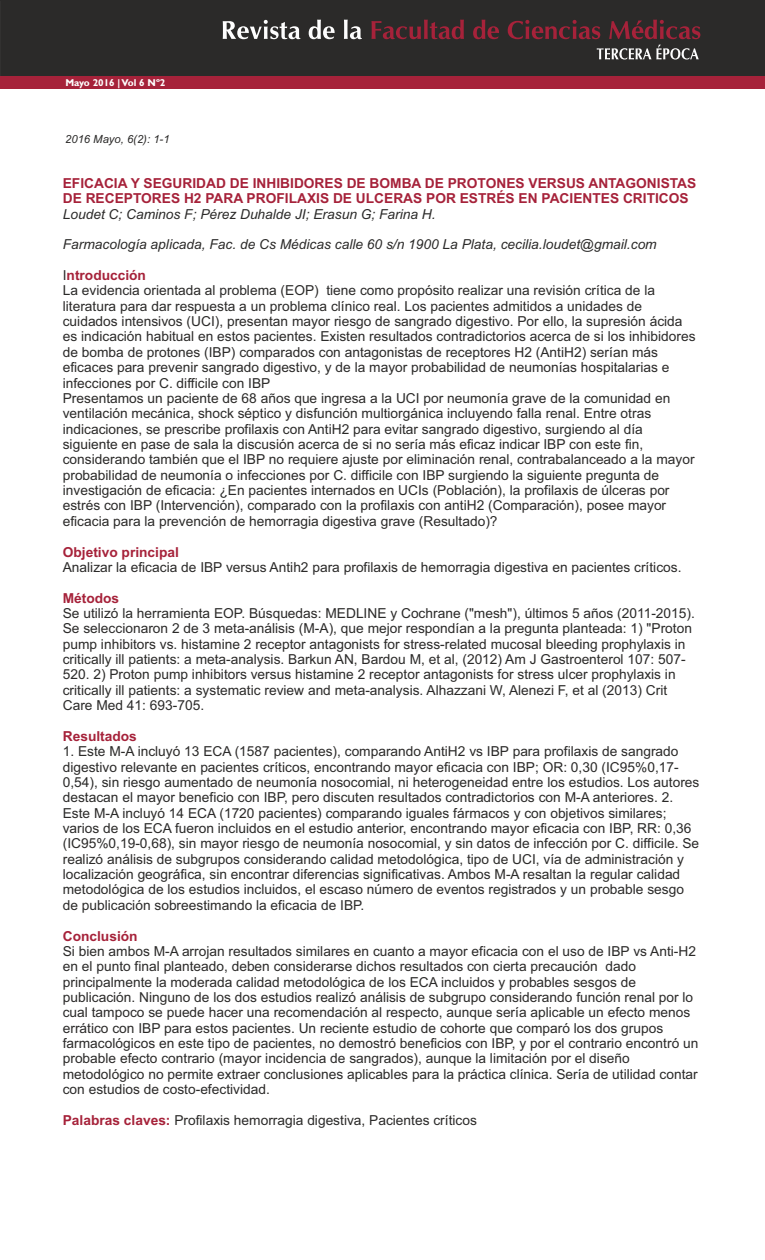
<style>
.page{position:relative;width:765px;height:1260px;background:#fff}
.page>*{position:absolute;margin:0;border:0;box-sizing:border-box;transform-origin:0 0}
.t1{font:13.75px/15.4px "Arial";color:#2b2a29}
.t2{font:700 13.75px/15.4px "Arial";color:#a6223a}
.t3{font:italic 13.75px "Arial";color:#2b2a29}
.t4{font:italic 11.25px "Arial";color:#2b2a29}
.t5{font:700 10px "Gill Sans";color:#fefefe}
.s1{font-weight:700;color:#a6223a}
</style>
<div class="page">
<div style="left:0;top:0;width:765px;height:84px;background:#2b2a29"></div>
<svg style="left:223px;top:20px;width:77px;height:19px"></svg>
<svg style="left:309px;top:20px;width:53px;height:19px"></svg>
<svg style="left:371px;top:20px;width:329px;height:19px"></svg>
<svg style="left:597px;top:45px;width:102px;height:15px"></svg>
<div style="left:0;top:76px;width:765px;height:13px;background:#a6223a"></div>
<p class="t5" style="left:65px;top:79px;width:102px">Mayo 2016 | Vol 6 Nº2</p>
<p class="t4" style="left:65px;top:135px;width:106px">2016 Mayo, 6(2): 1-1</p>
<p class="t2" style="left:63px;top:177px;width:635px">EFICACIA Y SEGURIDAD DE INHIBIDORES DE BOMBA DE PROTONES VERSUS ANTAGONISTAS<br>DE RECEPTORES H2 PARA PROFILAXIS DE ULCERAS POR ESTRÉS EN PACIENTES CRITICOS</p>
<p class="t3" style="left:63px;top:209px;width:374px">Loudet C; Caminos F; Pérez Duhalde JI; Erasun G; Farina H.</p>
<p class="t3" style="left:63px;top:239px;width:595px">Farmacología aplicada, Fac. de Cs Médicas calle 60 s/n 1900 La Plata, cecilia.loudet@gmail.com</p>
<p class="t1" style="left:63px;top:269px;width:634px">I<span class="s1">ntroducción<br></span>La evidencia orientada al problema (EOP) tiene como propósito realizar una revisión crítica de la literatura para dar respuesta a un problema clínico real. Los pacientes admitidos a unidades de cuidados intensivos (UCI), presentan mayor riesgo de sangrado digestivo. Por ello, la supresión ácida es indicación habitual en estos pacientes. Existen resultados contradictorios acerca de si los inhibidores de bomba de protones (IBP) comparados con antagonistas de receptores H2 (AntiH2) serían más eficaces para prevenir sangrado digestivo, y de la mayor probabilidad de neumonías hospitalarias e infecciones por C. difficile con IBP<br>Presentamos un paciente de 68 años que ingresa a la UCI por neumonía grave de la comunidad en ventilación mecánica, shock séptico y disfunción multiorgánica incluyendo falla renal. Entre otras indicaciones, se prescribe profilaxis con AntiH2 para evitar sangrado digestivo, surgiendo al día siguiente en pase de sala la discusión acerca de si no sería más eficaz indicar IBP con este fin, considerando también que el IBP no requiere ajuste por eliminación renal, contrabalanceado a la mayor probabilidad de neumonía o infecciones por C. difficile con IBP surgiendo la siguiente pregunta de investigación de eficacia: ¿En pacientes internados en UCIs (Población), la profilaxis de úlceras por estrés con IBP (Intervención), comparado con la profilaxis con antiH2 (Comparación), posee mayor eficacia para la prevención de hemorragia digestiva grave (Resultado)?</p>
<p class="t2" style="left:63px;top:545px;width:118px">Objetivo principal</p>
<p class="t1" style="left:63px;top:561px;width:620px">Analizar la eficacia de IBP versus Antih2 para profilaxis de hemorragia digestiva en pacientes críticos.</p>
<p class="t2" style="left:63px;top:591px;width:58px">Métodos</p>
<p class="t1" style="left:63px;top:607px;width:634px">Se utilizó la herramienta EOP. Búsquedas: MEDLINE y Cochrane ("mesh"), últimos 5 años (2011-2015).<br>Se seleccionaron 2 de 3 meta-análisis (M-A), que mejor respondían a la pregunta planteada: 1) "Proton pump inhibitors vs. histamine 2 receptor antagonists for stress-related mucosal bleeding prophylaxis in critically ill patients: a meta-analysis. Barkun AN, Bardou M, et al, (2012) Am J Gastroenterol 107: 507- 520. 2) Proton pump inhibitors versus histamine 2 receptor antagonists for stress ulcer prophylaxis in critically ill patients: a systematic review and meta-analysis. Alhazzani W, Alenezi F, et al (2013) Crit Care Med 41: 693-705.</p>
<p class="t2" style="left:63px;top:730px;width:76px">Resultados</p>
<p class="t1" style="left:63px;top:745px;width:638px">1. Este M-A incluyó 13 ECA (1587 pacientes), comparando AntiH2 vs IBP para profilaxis de sangrado digestivo relevante en pacientes críticos, encontrando mayor eficacia con IBP; OR: 0,30 (IC95%0,17- 0,54), sin riesgo aumentado de neumonía nosocomial, ni heterogeneidad entre los estudios. Los autores destacan el mayor beneficio con IBP, pero discuten resultados contradictorios con M-A anteriores. 2.<br>Este M-A incluyó 14 ECA (1720 pacientes) comparando iguales fármacos y con objetivos similares; varios de los ECA fueron incluidos en el estudio anterior, encontrando mayor eficacia con IBP, RR: 0,36 (IC95%0,19-0,68), sin mayor riesgo de neumonía nosocomial, y sin datos de infección por C. difficile. Se realizó análisis de subgrupos considerando calidad metodológica, tipo de UCI, vía de administración y localización geográfica, sin encontrar diferencias significativas. Ambos M-A resaltan la regular calidad metodológica de los estudios incluidos, el escaso número de eventos registrados y un probable sesgo de publicación sobreestimando la eficacia de IBP.</p>
<p class="t2" style="left:63px;top:929px;width:76px">Conclusión</p>
<p class="t1" style="left:63px;top:945px;width:637px">Si bien ambos M-A arrojan resultados similares en cuanto a mayor eficacia con el uso de IBP vs Anti-H2 en el punto final planteado, deben considerarse dichos resultados con cierta precaución dado principalmente la moderada calidad metodológica de los ECA incluidos y probables sesgos de publicación. Ninguno de los dos estudios realizó análisis de subgrupo considerando función renal por lo cual tampoco se puede hacer una recomendación al respecto, aunque sería aplicable un efecto menos errático con IBP para estos pacientes. Un reciente estudio de cohorte que comparó los dos grupos farmacológicos en este tipo de pacientes, no demostró beneficios con IBP, y por el contrario encontró un probable efecto contrario (mayor incidencia de sangrados), aunque la limitación por el diseño metodológico no permite extraer conclusiones aplicables para la práctica clínica. Sería de utilidad contar con estudios de costo-efectividad.</p>
<p class="t1" style="left:63px;top:1114px;width:416px"><span class="s1">Palabras claves:</span> Profilaxis hemorragia digestiva, Pacientes críticos</p>
</div>
